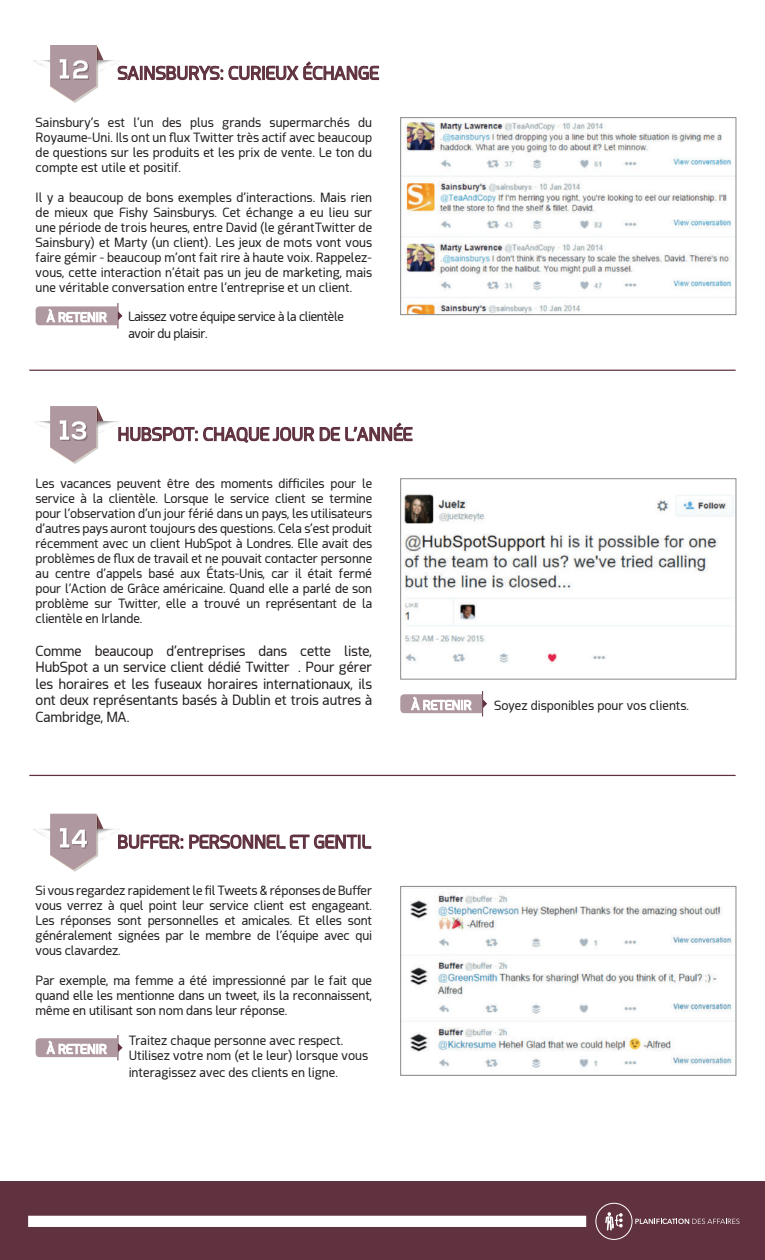
<style>
.page{position:relative;width:765px;height:1260px;background:#fff}
.page>*{position:absolute;margin:0;border:0;box-sizing:border-box;transform-origin:0 0}
.t1{font:17.5px "Acephimere";color:#60323f}
.t2{font:13.75px/16.5px "Acephimere";letter-spacing:-.01em;color:#231f20;text-align:justify}
.t3{font:12.5px/15px "Acephimere";color:#231f20;text-align:justify}
.t4{font:12.5px/16.5px "Acephimere";letter-spacing:-.03em;color:#231f20}
</style>
<div class="page">
<svg style="left:36px;top:303px;width:87px;height:26px"></svg>
<img style="left:402px;top:120px;width:332px;height:193px">
<div style="left:400px;top:117px;width:336px;height:198px;border:1px solid #86888b"></div>
<img style="left:404px;top:494px;width:330px;height:169px">
<div style="left:400px;top:478px;width:336px;height:202px;border:1px solid #86888b"></div>
<svg style="left:400px;top:691px;width:87px;height:25px"></svg>
<svg style="left:36px;top:1035px;width:87px;height:25px"></svg>
<img style="left:402px;top:892px;width:332px;height:176px">
<div style="left:400px;top:886px;width:336px;height:190px;border:1px solid #86888b"></div>
<svg style="left:117px;top:61px;width:263px;height:20px"></svg>
<svg style="left:118px;top:422px;width:295px;height:21px"></svg>
<svg style="left:118px;top:834px;width:65px;height:15px"></svg>
<svg style="left:189px;top:834px;width:183px;height:15px"></svg>
<img style="left:33px;top:60px;width:88px;height:13px">
<img style="left:34px;top:421px;width:87px;height:13px">
<img style="left:33px;top:829px;width:88px;height:13px">
<hr style="left:29px;top:370px;width:707px;height:1px;background:#60323f">
<hr style="left:29px;top:775px;width:707px;height:1px;background:#60323f">
<svg style="left:50px;top:45px;width:53px;height:58px"></svg>
<svg style="left:50px;top:406px;width:53px;height:58px"></svg>
<svg style="left:50px;top:814px;width:53px;height:58px"></svg>
<div style="left:0;top:1181px;width:765px;height:79px;background:#60323f"></div>
<div style="left:28px;top:1216px;width:558px;height:11px;background:#fff"></div>
<div style="left:595px;top:1203px;width:38px;height:37px;border:1px solid #fff;border-radius:50%"></div>
<svg style="left:605px;top:1212px;width:18px;height:18px"></svg>
<svg style="left:635px;top:1219px;width:104px;height:5px"></svg>
<h1 class="t1" style="left:118px;top:61px;width:263px">SAINSBURYS: CURIEUX ÉCHANGE</h1>
<p class="t3" style="left:36px;top:114px;width:338px">Sainsbury’s est l’un des plus grands supermarchés du Royaume-Uni. Ils ont un flux Twitter très actif avec beaucoup de questions sur les produits et les prix de vente. Le ton du compte est utile et positif.</p>
<p class="t3" style="left:36px;top:189px;width:338px">Il y a beaucoup de bons exemples d’interactions. Mais rien de mieux que Fishy Sainsburys. Cet échange a eu lieu sur une période de trois heures, entre David (le gérantTwitter de Sainsbury) et Marty (un client). Les jeux de mots vont vous faire gémir - beaucoup m’ont fait rire à haute voix. Rappelez&shy;vous, cette interaction n’était pas un jeu de marketing, mais une véritable conversation entre l’entreprise et un client.</p>
<p class="t4" style="left:128px;top:308px;width:217px">Laissez votre équipe service à la clientèle avoir du plaisir.</p>
<h1 class="t1" style="left:118px;top:422px;width:296px">HUBSPOT: CHAQUE JOUR DE L’ANNÉE</h1>
<p class="t3" style="left:36px;top:475px;width:338px">Les vacances peuvent être des moments difficiles pour le service à la clientèle. Lorsque le service client se termine pour l’observation d’un jour férié dans un pays, les utilisateurs d’autres pays auront toujours des questions. Cela s’est produit récemment avec un client HubSpot à Londres. Elle avait des problèmes de flux de travail et ne pouvait contacter personne au centre d’appels basé aux États-Unis, car il était fermé pour l’Action de Grâce américaine. Quand elle a parlé de son problème sur Twitter, elle a trouvé un représentant de la clientèle en Irlande.</p>
<p class="t2" style="left:36px;top:642px;width:338px">Comme beaucoup d’entreprises dans cette liste, HubSpot a un service client dédié Twitter . Pour gérer les horaires et les fuseaux horaires internationaux, ils ont deux représentants basés à Dublin et trois autres à Cambridge, MA.</p>
<h1 class="t1" style="left:118px;top:830px;width:255px">BUFFER: PERSONNEL ET GENTIL</h1>
<p class="t3" style="left:36px;top:883px;width:338px">Si vous regardez rapidement le fil Tweets &amp; réponses de Buffer vous verrez à quel point leur service client est engageant.<br>Les réponses sont personnelles et amicales. Et elles sont généralement signées par le membre de l’équipe avec qui vous clavardez.</p>
<p class="t3" style="left:36px;top:973px;width:338px">Par exemple, ma femme a été impressionné par le fait que quand elle les mentionne dans un tweet, ils la reconnaissent, même en utilisant son nom dans leur réponse.</p>
<p class="t3" style="left:129px;top:1033px;width:241px">Traitez chaque personne avec respect.<br>Utilisez votre nom (et le leur) lorsque vous</p>
<p class="t3" style="left:129px;top:1064px;width:211px">interagissez avec des clients en ligne.</p>
<p class="t3" style="left:494px;top:698px;width:197px">Soyez disponibles pour vos clients.</p>
</div>
